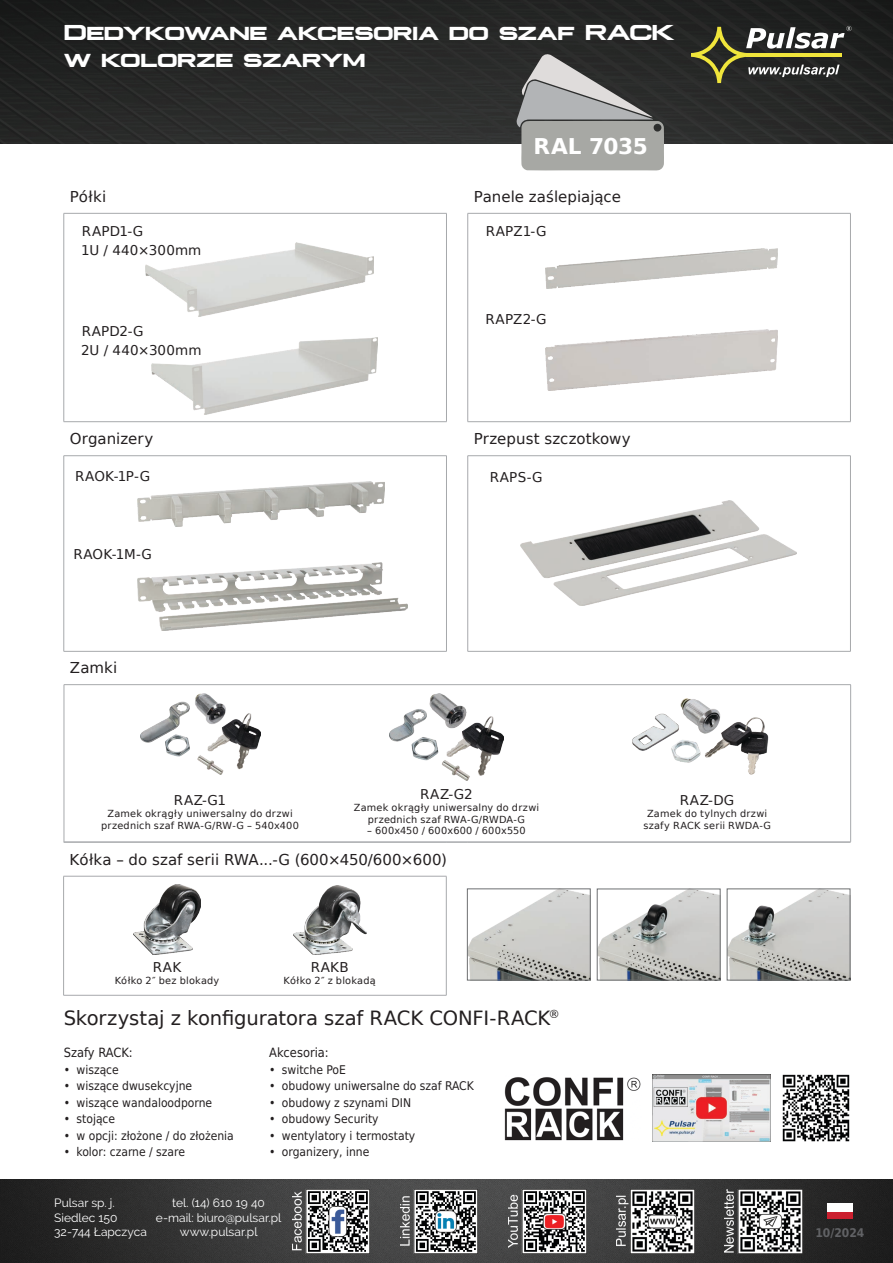
<style>
.page{position:relative;width:893px;height:1263px;background:#fff}
.page>*{position:absolute;margin:0;border:0;box-sizing:border-box;transform-origin:0 0}
.Naglowek_H1{font:700 22.5px "Plateia";letter-spacing:-.03em;color:#fff}
.Naglowek_H1-2{font:700 21.75px "DejaVu Sans";letter-spacing:-.02em;color:#fff}
.Naglowek_H1-3{font:19.65px "DejaVu Sans";letter-spacing:-.005em;color:#231f20}
.Kod{font:15px "DejaVu Sans";letter-spacing:.005em;color:#231f20}
.Naglowek_H1-4{font:13.5px "DejaVu Sans";letter-spacing:.015em;color:#231f20}
.Punktory{font:12.75px "DejaVu Sans Condensed";color:#231f20}
.t1{font:12px "DejaVu Sans Condensed";color:#231f20}
.dane_techniczne-_14pkt{font:12px "Raleway";color:#fff}
.dane_techniczne-_14pkt-2{font:700 12px "DejaVu Sans Condensed";color:#616265}
.Naglowek_H1-5{font:9.75px/11.7px "DejaVu Sans";letter-spacing:.02em;color:#231f20;text-align:center}
</style>
<div class="page">
<img style="left:0;top:0;width:893px;height:143px">
<img style="left:0;top:1179px;width:893px;height:84px">
<svg style="left:691px;top:26px;width:160px;height:57px;background:#575744"></svg>
<img style="left:729px;top:891px;width:119px;height:87px">
<div style="left:727px;top:889px;width:123px;height:91px;border:1px solid #6d6f71"></div>
<img style="left:469px;top:891px;width:119px;height:87px">
<div style="left:467px;top:889px;width:123px;height:91px;border:1px solid #6d6f71"></div>
<img style="left:599px;top:891px;width:119px;height:87px">
<div style="left:597px;top:889px;width:123px;height:91px;border:1px solid #6d6f71"></div>
<img style="left:782px;top:1074px;width:68px;height:68px">
<img style="left:504px;top:1077px;width:137px;height:64px">
<img style="left:653px;top:1074px;width:118px;height:67px">
<svg style="left:516px;top:53px;width:148px;height:118px;background:#898a88"></svg>
<img style="left:145px;top:243px;width:228px;height:73px">
<img style="left:545px;top:330px;width:233px;height:61px">
<img style="left:137px;top:481px;width:247px;height:46px">
<img style="left:521px;top:501px;width:276px;height:105px">
<img style="left:152px;top:337px;width:225px;height:77px">
<img style="left:545px;top:249px;width:233px;height:40px">
<img style="left:137px;top:562px;width:271px;height:68px">
<img style="left:140px;top:694px;width:120px;height:80px">
<img style="left:390px;top:694px;width:113px;height:86px">
<img style="left:632px;top:698px;width:137px;height:77px">
<img style="left:134px;top:885px;width:66px;height:69px">
<img style="left:293px;top:885px;width:73px;height:70px">
<hr style="left:64px;top:213px;width:383px;height:1px;background:#a7a9ac">
<hr style="left:64px;top:213px;width:1px;height:208px;background:#a7a9ac">
<hr style="left:446px;top:213px;width:1px;height:208px;background:#a7a9ac">
<hr style="left:468px;top:213px;width:383px;height:1px;background:#a7a9ac">
<hr style="left:467px;top:213px;width:1px;height:208px;background:#a7a9ac">
<hr style="left:64px;top:421px;width:383px;height:1px;background:#a7a9ac">
<hr style="left:468px;top:421px;width:383px;height:1px;background:#a7a9ac">
<hr style="left:64px;top:455px;width:383px;height:1px;background:#a7a9ac">
<hr style="left:64px;top:456px;width:1px;height:195px;background:#a7a9ac">
<hr style="left:446px;top:456px;width:1px;height:195px;background:#a7a9ac">
<hr style="left:468px;top:455px;width:383px;height:1px;background:#a7a9ac">
<hr style="left:467px;top:456px;width:1px;height:195px;background:#a7a9ac">
<hr style="left:64px;top:651px;width:383px;height:1px;background:#a7a9ac">
<hr style="left:468px;top:651px;width:383px;height:1px;background:#a7a9ac">
<hr style="left:850px;top:213px;width:1px;height:208px;background:#a7a9ac">
<hr style="left:850px;top:456px;width:1px;height:195px;background:#a7a9ac">
<div style="left:827px;top:1204px;width:26px;height:8px;background:#fff"></div>
<div style="left:827px;top:1212px;width:26px;height:6px;background:#cb202f"></div>
<img style="left:293px;top:1189px;width:77px;height:64px">
<img style="left:401px;top:1189px;width:77px;height:64px">
<img style="left:509px;top:1189px;width:77px;height:64px">
<img style="left:617px;top:1189px;width:77px;height:64px">
<img style="left:725px;top:1189px;width:77px;height:64px">
<hr style="left:64px;top:684px;width:787px;height:1px;background:#a7a9ac">
<hr style="left:64px;top:685px;width:1px;height:157px;background:#a7a9ac">
<hr style="left:850px;top:685px;width:1px;height:157px;background:#a7a9ac">
<hr style="left:64px;top:842px;width:787px;height:1px;background:#a7a9ac">
<svg style="left:446px;top:842px;width:22px;height:1px"></svg>
<hr style="left:63px;top:876px;width:383px;height:1px;background:#a7a9ac">
<hr style="left:63px;top:876px;width:1px;height:119px;background:#a7a9ac">
<hr style="left:446px;top:876px;width:1px;height:119px;background:#a7a9ac">
<hr style="left:63px;top:995px;width:383px;height:1px;background:#a7a9ac">
<p class="Naglowek_H1" style="left:64px;top:19px;width:613px">Dedykowane akcesoria do szaf RACK</p>
<p class="Naglowek_H1" style="left:64px;top:46px;width:303px">w kolorze szarym</p>
<p class="Naglowek_H1-2" style="left:533px;top:129px;width:116px">RAL 7035</p>
<p class="Kod" style="left:70px;top:184px;width:38px">Półki</p>
<p class="Kod" style="left:474px;top:184px;width:149px">Panele zaślepiające</p>
<p class="Naglowek_H1-4" style="left:82px;top:220px;width:63px">RAPD1-G</p>
<p class="Naglowek_H1-4" style="left:81px;top:239px;width:122px">1U / 440×300mm</p>
<p class="Naglowek_H1-4" style="left:82px;top:320px;width:63px">RAPD2-G</p>
<p class="Naglowek_H1-4" style="left:81px;top:339px;width:122px">2U / 440×300mm</p>
<p class="Naglowek_H1-4" style="left:486px;top:220px;width:62px">RAPZ1-G</p>
<p class="Naglowek_H1-4" style="left:485px;top:308px;width:63px">RAPZ2-G</p>
<p class="Kod" style="left:70px;top:427px;width:85px">Organizery</p>
<p class="Kod" style="left:474px;top:427px;width:159px">Przepust szczotkowy</p>
<p class="Naglowek_H1-4" style="left:75px;top:465px;width:76px">RAOK-1P-G</p>
<p class="Naglowek_H1-4" style="left:73px;top:543px;width:80px">RAOK-1M-G</p>
<p class="Kod" style="left:70px;top:656px;width:49px">Zamki</p>
<p class="Naglowek_H1-4" style="left:174px;top:789px;width:54px">RAZ-G1</p>
<p class="Naglowek_H1-5" style="left:101px;top:807px;width:199px">Zamek okrągły uniwersalny do drzwi przednich szaf RWA-G/RW-G – 540x400</p>
<p class="Naglowek_H1-4" style="left:490px;top:466px;width:54px">RAPS-G</p>
<p class="Naglowek_H1-4" style="left:420px;top:784px;width:54px">RAZ-G2</p>
<p class="Naglowek_H1-5" style="left:354px;top:801px;width:187px">Zamek okrągły uniwersalny do drzwi przednich szaf RWA-G/RWDA-G</p>
<p class="Naglowek_H1-5" style="left:367px;top:825px;width:160px">– 600x450 / 600x600 / 600x550</p>
<p class="Kod" style="left:70px;top:847px;width:379px">Kółka – do szaf serii RWA...-G (600×450/600×600)</p>
<p class="Naglowek_H1-4" style="left:153px;top:957px;width:30px">RAK</p>
<p class="Naglowek_H1-5" style="left:115px;top:975px;width:106px">Kółko 2″ bez blokady</p>
<p class="Naglowek_H1-4" style="left:311px;top:957px;width:40px">RAKB</p>
<p class="Naglowek_H1-5" style="left:284px;top:975px;width:94px">Kółko 2″ z blokadą</p>
<p class="Naglowek_H1-3" style="left:64px;top:1002px;width:498px">Skorzystaj z konfiguratora szaf RACK CONFI-RACK<sup>®</sup></p>
<p class="Punktory" style="left:64px;top:1042px;width:71px">Szafy RACK:</p>
<p class="t1" style="left:64px;top:1059px;width:57px">• wiszące</p>
<p class="t1" style="left:64px;top:1076px;width:130px">• wiszące dwusekcyjne</p>
<p class="t1" style="left:64px;top:1092px;width:150px">• wiszące wandaloodporne</p>
<p class="t1" style="left:64px;top:1109px;width:53px">• stojące</p>
<p class="t1" style="left:64px;top:1125px;width:172px">• w opcji: złożone / do złożenia</p>
<p class="t1" style="left:64px;top:1142px;width:123px">• kolor: czarne / szare</p>
<p class="Punktory" style="left:269px;top:1042px;width:61px">Akcesoria:</p>
<p class="t1" style="left:269px;top:1059px;width:78px">• switche PoE</p>
<p class="t1" style="left:269px;top:1076px;width:206px">• obudowy uniwersalne do szaf RACK</p>
<p class="t1" style="left:269px;top:1092px;width:143px">• obudowy z szynami DIN</p>
<p class="t1" style="left:269px;top:1109px;width:111px">• obudowy Security</p>
<p class="t1" style="left:269px;top:1125px;width:148px">• wentylatory i termostaty</p>
<p class="t1" style="left:269px;top:1142px;width:102px">• organizery, inne</p>
<p class="dane_techniczne-_14pkt" style="left:54px;top:1196px;width:62px">Pulsar sp. j.</p>
<p class="dane_techniczne-_14pkt" style="left:54px;top:1210px;width:65px">Siedlec 150</p>
<p class="dane_techniczne-_14pkt" style="left:54px;top:1225px;width:94px">32-744 Łapczyca</p>
<p class="dane_techniczne-_14pkt" style="left:172px;top:1196px;width:94px">tel. (14) 610 19 40</p>
<p class="dane_techniczne-_14pkt" style="left:156px;top:1210px;width:127px">e-mail: biuro@pulsar.pl</p>
<p class="dane_techniczne-_14pkt" style="left:180px;top:1225px;width:79px">www.pulsar.pl</p>
<p class="Naglowek_H1-4" style="left:680px;top:789px;width:56px">RAZ-DG</p>
<p class="Naglowek_H1-5" style="left:647px;top:807px;width:122px">Zamek do tylnych drzwi</p>
<p class="Naglowek_H1-5" style="left:643px;top:819px;width:129px">szafy RACK serii RWDA-G</p>
<p class="dane_techniczne-_14pkt-2" style="left:815px;top:1223px;width:51px">10/2024</p>
</div>
